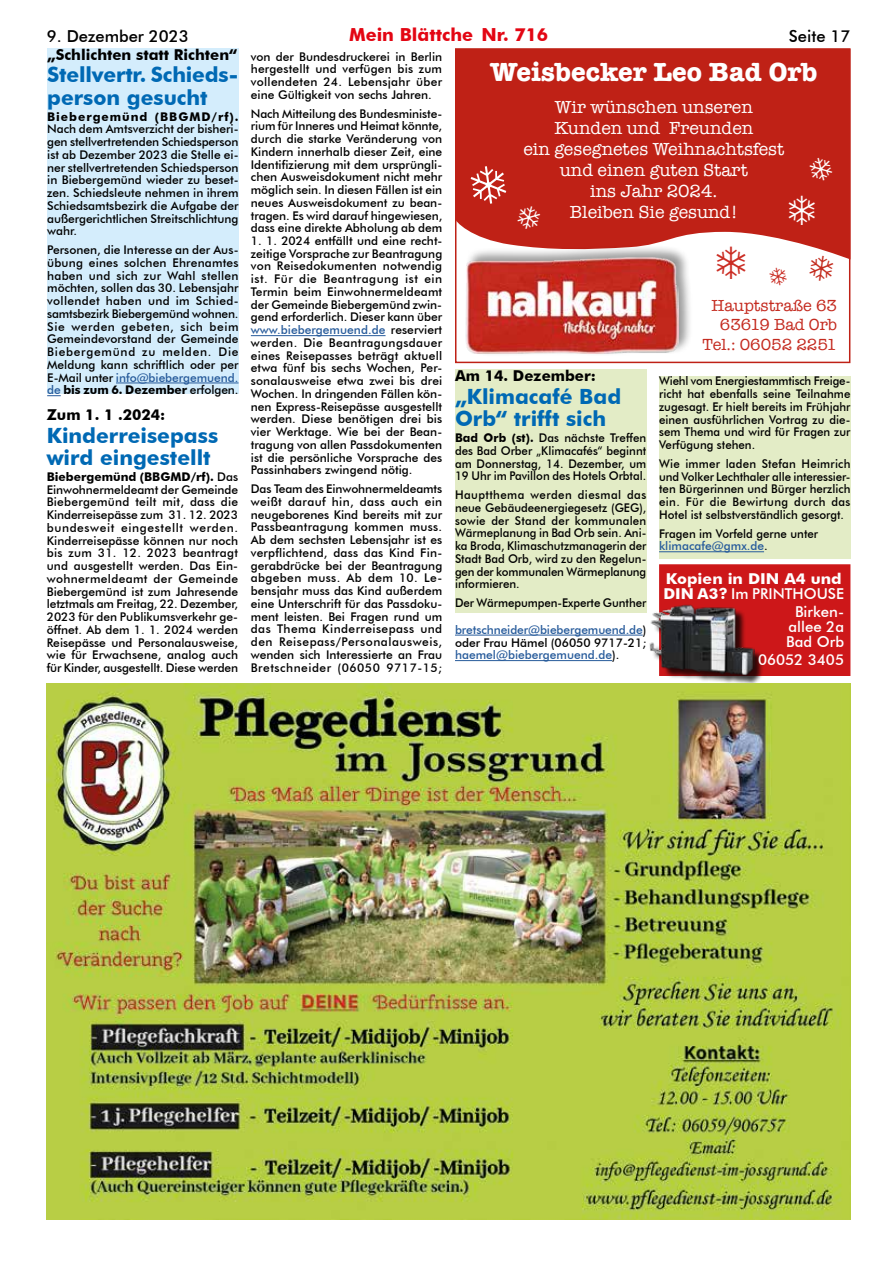
<style>
.page{position:relative;width:893px;height:1263px;background:#fff}
.page>*{position:absolute;margin:0;border:0;box-sizing:border-box;transform-origin:0 0}
.t1{font:700 27px "American Typewriter";color:#fff}
.t2{font:700 21px/22.5px "Futura BT";color:#0069b4}
.t3{font:18px/21px "American Typewriter";color:#fff;text-align:center}
.t4{font:700 18px "Futura BT";color:#e30613}
.t5{font:16.5px/19.5px "American Typewriter";color:#c42a1f;text-align:right}
.t6{font:500 16.5px "Futura BT";color:#000}
.t7{font:700 15px "Futura BT";color:#000}
.t8{font:700 15px/15px "Futura BT";color:#fff;scale:1.06 1}
.t9{font:500 15px/15px "Futura BT";color:#fff;text-align:center}
.t10{font:500 12px/12.8px "Futura BT";color:#000;text-align:justify}
.t11{font:500 12px/12.8px "Futura BT";color:#000;text-align:justify;scale:.96 1}
.t12{font:500 12px/12.8px "Futura BT";color:#275b9b;text-align:justify}
.t13{font:700 12px "Futura BT";letter-spacing:.08em;color:#000}
.s1{color:#275b9b}
.s2{font-weight:700}
.s3{color:#000}
.s4{font-weight:500}
</style>
<div class="page">
<div style="left:659px;top:564px;width:191px;height:112px;background:#cd1719;border:2px solid #cd1719"></div>
<div style="left:652px;top:607px;width:112px;height:79px;background:#000;opacity:.75"></div>
<img style="left:649px;top:600px;width:106px;height:77px">
<div style="left:47px;top:48px;width:192px;height:346px;background:#d4edfc"></div>
<hr style="left:116px;top:382px;width:123px;height:1px;background:#275b9b">
<svg style="left:47px;top:395px;width:14px;height:1px"></svg>
<div style="left:455px;top:48px;width:395px;height:211px;background:#bf2116"></div>
<div style="left:465px;top:245px;width:228px;height:112px;background:#000;opacity:.4"></div>
<img style="left:466px;top:257px;width:212px;height:97px">
<img style="left:47px;top:684px;width:803px;height:535px">
<div style="left:455px;top:370px;width:191px;height:243px;background:#e3ecc6"></div>
<hr style="left:251px;top:335px;width:135px;height:1px;background:#275b9b">
<div style="left:659px;top:376px;width:191px;height:183px;background:#e3ecc6"></div>
<hr style="left:659px;top:551px;width:105px;height:1px;background:#275b9b">
<hr style="left:455px;top:635px;width:188px;height:1px;background:#275b9b">
<hr style="left:455px;top:660px;width:157px;height:1px;background:#275b9b">
<svg style="left:716px;top:246px;width:29px;height:13px"></svg>
<svg style="left:808px;top:254px;width:26px;height:5px"></svg>
<div style="left:469px;top:163px;width:39px;height:43px;background:#bf2116"></div>
<svg style="left:516px;top:204px;width:26px;height:27px"></svg>
<svg style="left:808px;top:155px;width:26px;height:28px"></svg>
<svg style="left:789px;top:196px;width:26px;height:29px"></svg>
<h3 class="t6" style="left:47px;top:26px;width:144px">9. Dezember 2023</h3>
<h3 class="t4" style="left:349px;top:24px;width:201px">Mein Blättche Nr. 716</h3>
<h3 class="t6" style="left:789px;top:26px;width:63px">Seite 17</h3>
<p class="t7" style="left:47px;top:45px;width:192px">„Schlichten statt Richten“</p>
<h2 class="t2" style="left:47px;top:63px;width:193px">Stellvertr. Schieds&shy;person gesucht</h2>
<p class="t13" style="left:47px;top:109px;width:193px">Biebergemünd (BBGMD/rf).</p>
<p class="t10" style="left:47px;top:123px;width:193px">Nach dem Amtsverzicht der bisheri&shy;gen stellvertretenden Schiedsperson ist ab Dezember 2023 die Stelle ei&shy;ner stellvertretenden Schiedsperson in Biebergemünd wieder zu beset&shy;zen. Schiedsleute nehmen in ihrem Schiedsamtsbezirk die Aufgabe der außergerichtlichen Streitschlichtung wahr.</p>
<p class="t10" style="left:47px;top:243px;width:193px">Personen, die Interesse an der Aus&shy;übung eines solchen Ehrenamtes haben und sich zur Wahl stellen möchten, sollen das 30. Lebensjahr vollendet haben und im Schied&shy;samtsbezirk Biebergemünd wohnen.<br>Sie werden gebeten, sich beim Gemeindevorstand der Gemeinde Biebergemünd zu melden. Die Meldung kann schriftlich oder per E-Mail unter <span class="s1">info@biebergemuend. de</span> <span class="s2">bis zum 6. Dezember</span> erfolgen.</p>
<p class="t7" style="left:47px;top:406px;width:120px">Zum 1. 1 .2024:</p>
<h2 class="t2" style="left:47px;top:424px;width:173px">Kinderreisepass wird eingestellt</h2>
<p class="t10" style="left:47px;top:470px;width:193px"><span class="s2">Biebergemünd (BBGMD/rf).</span> Das Einwohnermeldeamt der Gemeinde Biebergemünd teilt mit, dass die Kinderreisepässe zum 31. 12. 2023 bundesweit eingestellt werden.<br>Kinderreisepässe können nur noch bis zum 31. 12. 2023 beantragt und ausgestellt werden. Das Ein&shy;wohnermeldeamt der Gemeinde Biebergemünd ist zum Jahresende letztmals am Freitag, 22. Dezember, 2023 für den Publikumsverkehr ge&shy;öffnet. Ab dem 1. 1. 2024 werden Reisepässe und Personalausweise, wie für Erwachsene, analog auch für Kinder, ausgestellt. Diese werden</p>
<p class="t10" style="left:251px;top:50px;width:193px">von der Bundesdruckerei in Berlin hergestellt und verfügen bis zum vollendeten 24. Lebensjahr über eine Gültigkeit von sechs Jahren.</p>
<p class="t10" style="left:251px;top:107px;width:193px">Nach Mitteilung des Bundesministe&shy;rium für Inneres und Heimat könnte, durch die starke Veränderung von Kindern innerhalb dieser Zeit, eine Identifizierung mit dem ursprüngli&shy;chen Ausweisdokument nicht mehr möglich sein. In diesen Fällen ist ein neues Ausweisdokument zu bean&shy;tragen. Es wird darauf hingewiesen, dass eine direkte Abholung ab dem</p>
<p class="t10" style="left:251px;top:234px;width:193px">1. 1. 2024 entfällt und eine recht&shy;zeitige Vorsprache zur Beantragung von Reisedokumenten notwendig ist. Für die Beantragung ist ein Termin beim Einwohnermeldeamt der Gemeinde Biebergemünd zwin&shy;gend erforderlich. Dieser kann über <span class="s1">www.biebergemuend.de</span> reserviert werden. Die Beantragungsdauer eines Reisepasses beträgt aktuell etwa fünf bis sechs Wochen, Per&shy;sonalausweise etwa zwei bis drei Wochen. In dringenden Fällen kön&shy;nen Express-Reisepässe ausgestellt werden. Diese benötigen drei bis vier Werktage. Wie bei der Bean&shy;tragung von allen Passdokumenten ist die persönliche Vorsprache des Passinhabers zwingend nötig.</p>
<p class="t10" style="left:251px;top:482px;width:193px">Das Team des Einwohnermeldeamts weißt darauf hin, dass auch ein neugeborenes Kind bereits mit zur Passbeantragung kommen muss.<br>Ab dem sechsten Lebensjahr ist es verpflichtend, dass das Kind Fin&shy;gerabdrücke bei der Beantragung abgeben muss. Ab dem 10. Le&shy;bensjahr muss das Kind außerdem eine Unterschrift für das Passdoku&shy;ment leisten. Bei Fragen rund um das Thema Kinderreisepass und den Reisepass/Personalausweis, wenden sich Interessierte an Frau Bretschneider (06050 9717-15;</p>
<h1 class="t1" style="left:490px;top:49px;width:329px">Weisbecker Leo Bad Orb</h1>
<h3 class="t3" style="left:523px;top:96px;width:262px">Wir wünschen unseren<br>Kunden und Freunden<br>ein gesegnetes Weihnachtsfest und einen guten Start<br>ins Jahr 2024.<br>Bleiben Sie gesund!</h3>
<p class="t7" style="left:455px;top:367px;width:142px">Am 14. Dezember:</p>
<h2 class="t2" style="left:455px;top:385px;width:168px">„Klimacafé Bad<br>Orb“ trifft sich</h2>
<p class="t11" style="left:455px;top:431px;width:201px"><span class="s2">Bad Orb (st).</span> Das nächste Treffen des Bad Orber „Klimacafés“ beginnt am Donnerstag, 14. Dezember, um 19 Uhr im Pavillon des Hotels Orbtal.</p>
<p class="t11" style="left:455px;top:488px;width:201px">Hauptthema werden diesmal das neue Gebäudeenergiegesetz (GEG), sowie der Stand der kommunalen Wärmeplanung in Bad Orb sein. Ani&shy;ka Broda, Klimaschutzmanagerin der Stadt Bad Orb, wird zu den Regelun&shy;gen der kommunalen Wärmeplanung informieren.</p>
<p class="t11" style="left:455px;top:596px;width:201px">Der Wärmepumpen-Experte Gunther</p>
<p class="t12" style="left:455px;top:623px;width:193px">bretschneider@biebergemuend.de<span class="s3">) oder Frau Hämel (06050 9717-21; </span>haemel@biebergemuend.de<span class="s3">).</span></p>
<h3 class="t5" style="left:702px;top:295px;width:136px">Hauptstraße 63<br>63619 Bad Orb<br>Tel.: 06052 2251</h3>
<p class="t11" style="left:659px;top:375px;width:201px">Wiehl vom Energiestammtisch Freige&shy;richt hat ebenfalls seine Teilnahme zugesagt. Er hielt bereits im Frühjahr einen ausführlichen Vortrag zu die&shy;sem Thema und wird für Fragen zur Verfügung stehen.</p>
<p class="t11" style="left:659px;top:457px;width:201px">Wie immer laden Stefan Heimrich und Volker Lechthaler alle interessier&shy;ten Bürgerinnen und Bürger herzlich ein. Für die Bewirtung durch das Hotel ist selbstverständlich gesorgt.</p>
<p class="t11" style="left:659px;top:527px;width:167px">Fragen im Vorfeld gerne unter <span class="s1">klimacafe@gmx.de</span>.</p>
<p class="t8" style="left:663px;top:571px;width:172px">Kopien in DIN A4 und<br>DIN A3? <span class="s4">Im PRINTHOUSE</span></p>
<p class="t9" style="left:786px;top:604px;width:59px">Birken&shy;allee 2a<br>Bad Orb</p>
<p class="t9" style="left:758px;top:652px;width:88px">06052 3405</p>
</div>
